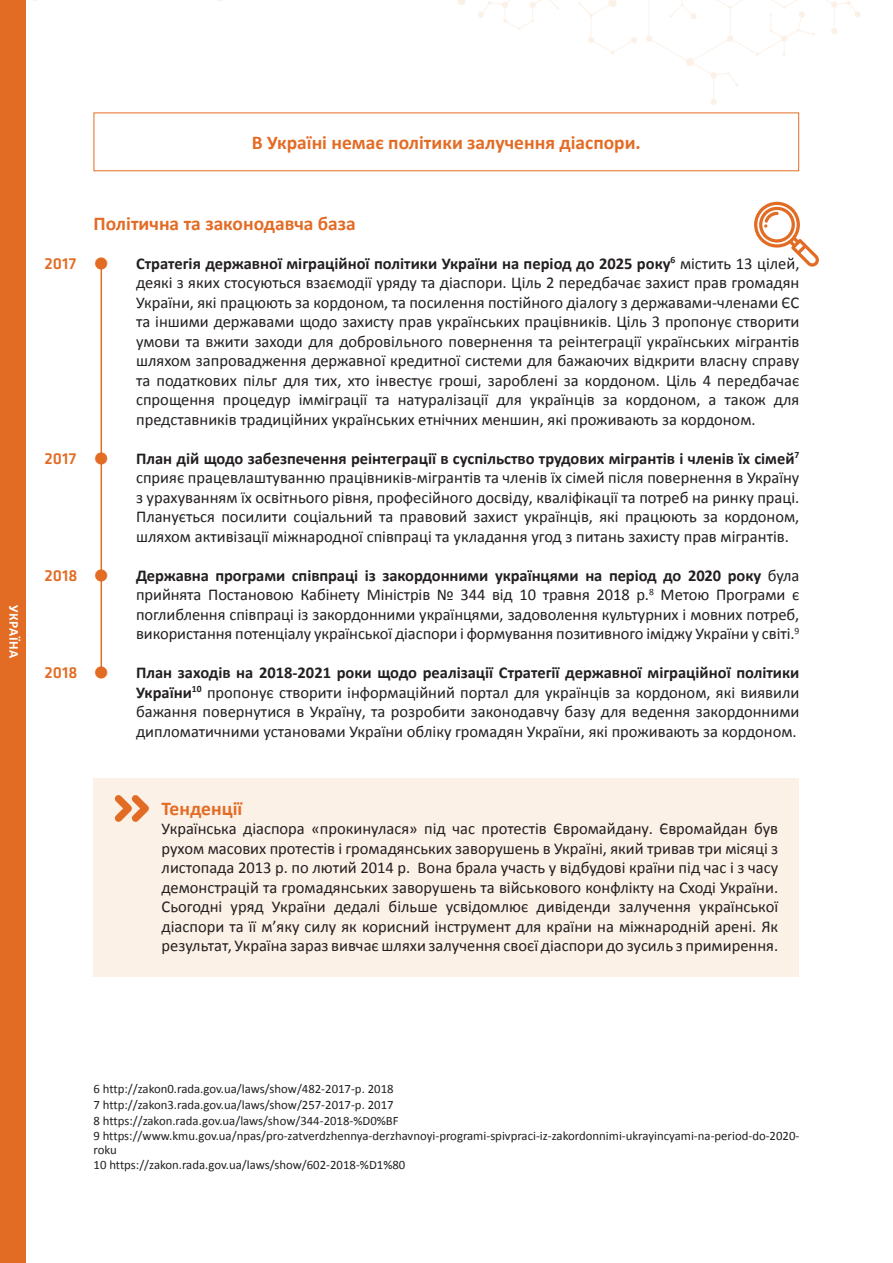
<style>
.page{position:relative;width:893px;height:1263px;background:#fff}
.page>*{position:absolute;margin:0;border:0;box-sizing:border-box;transform-origin:0 0}
.Subheading{font:700 19.5px "Calibri";color:#e36c25}
.Trends{font:700 19.5px "Calibri";color:#e36c25}
.Trends-2{font:16.5px/19.5px "Calibri";color:#231f20;text-align:justify}
.t1{font:500 16.5px "Klavika";color:#e36c25}
.t2{font:700 13.5px "Calibri";letter-spacing:.04em;color:#fff}
.Footnote{font:12.75px/13.5px "Calibri";color:#231f20}
.s1{font-family:"Klavika";font-weight:700;font-size:45px;color:#e36c25}
.s2{font-weight:700}
</style>
<div class="page">
<div style="left:0;top:0;width:26px;height:1263px;background:#e36c25"></div>
<svg style="left:578px;top:0;width:59px;height:55px"></svg>
<svg style="left:457px;top:0;width:102px;height:30px"></svg>
<svg style="left:646px;top:0;width:215px;height:105px"></svg>
<div style="left:94px;top:779px;width:705px;height:62px;background:#fcf1e7"></div>
<div style="left:94px;top:800px;width:705px;height:176px;background:#fcf1e7"></div>
<svg style="left:754px;top:202px;width:65px;height:65px"></svg>
<hr style="left:101px;top:262px;width:1px;height:412px;background:#e36c25">
<svg style="left:115px;top:795px;width:34px;height:27px"></svg>
<p class="Subheading" style="left:252px;top:131px;width:390px">В Україні немає політики залучення діаспори.</p>
<p class="t2" style="left:22px;top:605px;width:55px;rotate:90deg">УКРАЇНА</p>
<p class="t1" style="left:45px;top:252px;width:33px">2017</p>
<p class="t1" style="left:45px;top:447px;width:33px">2017</p>
<p class="t1" style="left:45px;top:564px;width:34px">2018</p>
<p class="t1" style="left:45px;top:661px;width:34px">2018</p>
<p class="Subheading" style="left:94px;top:211px;width:264px">Політична та законодавча база</p>
<p class="Trends-2" style="left:136px;top:252px;width:665px;text-indent:-43px"><span class="s1">•</span> <span class="s2">Стратегія державної міграційної політики України на період до 2025 року</span><sup>6</sup> містить 13 цілей, деякі з яких стосуються взаємодії уряду та діаспори. Ціль 2 передбачає захист прав громадян України, які працюють за кордоном, та посилення постійного діалогу з державами-членами ЄС та іншими державами щодо захисту прав українських працівників. Ціль 3 пропонує створити умови та вжити заходи для добровільного повернення та реінтеграції українських мігрантів шляхом запровадження державної кредитної системи для бажаючих відкрити власну справу та податкових пільг для тих, хто інвестує гроші, зароблені за кордоном. Ціль 4 передбачає спрощення процедур імміграції та натуралізації для українців за кордоном, а також для представників традиційних українських етнічних меншин, які проживають за кордоном.</p>
<p class="Trends-2" style="left:136px;top:447px;width:665px;text-indent:-43px"><span class="s1">•</span> <span class="s2">План дій щодо забезпечення реінтеграції в суспільство трудових мігрантів і членів їх сімей</span><sup>7 </sup>сприяє працевлаштуванню працівників-мігрантів та членів їх сімей після повернення в Україну з урахуванням їх освітнього рівня, професійного досвіду, кваліфікації та потреб на ринку праці.<br>Планується посилити соціальний та правовий захист українців, які працюють за кордоном, шляхом активізації міжнародної співпраці та укладання угод з питань захисту прав мігрантів.</p>
<p class="Trends-2" style="left:136px;top:564px;width:665px;text-indent:-43px"><span class="s1">•</span> <span class="s2">Державна програми співпраці із закордонними українцями на період до 2020 року</span> була прийнята Постановою Кабінету Міністрів № 344 від 10 травня 2018 р.<sup>8</sup> Метою Програми є поглиблення співпраці із закордонними українцями, задоволення культурних і мовних потреб, використання потенціалу української діаспори і формування позитивного іміджу України у світі.<sup>9</sup></p>
<p class="Trends-2" style="left:136px;top:662px;width:665px;text-indent:-43px"><span class="s1">•</span> <span class="s2">План заходів на 2018-2021 роки щодо реалізації Стратегії державної міграційної політики України</span><sup>10</sup> пропонує створити інформаційний портал для українців за кордоном, які виявили бажання повернутися в Україну, та розробити законодавчу базу для ведення закордонними дипломатичними установами України обліку громадян України, які проживають за кордоном.</p>
<p class="Trends" style="left:162px;top:796px;width:82px">Тенденції</p>
<p class="Trends-2" style="left:162px;top:818px;width:618px">Українська діаспора «прокинулася» під час протестів Євромайдану. Євромайдан був рухом масових протестів і громадянських заворушень в Україні, який тривав три місяці з листопада 2013 р. по лютий 2014 р. Вона брала участь у відбудові країни під час і з часу демонстрацій та громадянських заворушень та військового конфлікту на Сході України.<br>Сьогодні уряд України дедалі більше усвідомлює дивіденди залучення української діаспори та її м’яку силу як корисний інструмент для країни на міжнародній арені. Як результат, Україна зараз вивчає шляхи залучення своєї діаспори до зусиль з примирення.</p>
<p class="Footnote" style="left:94px;top:1082px;width:302px">6 http://zakon0.rada.gov.ua/laws/show/482-2017-р. 2018</p>
<p class="Footnote" style="left:94px;top:1097px;width:302px">7 http://zakon3.rada.gov.ua/laws/show/257-2017-р. 2017</p>
<p class="Footnote" style="left:94px;top:1113px;width:307px">8 https://zakon.rada.gov.ua/laws/show/344-2018-%D0%BF</p>
<p class="Footnote" style="left:94px;top:1129px;width:707px">9 https://www.kmu.gov.ua/npas/pro-zatverdzhennya-derzhavnoyi-programi-spivpraci-iz-zakordonnimi-ukrayincyami-na-period-do-2020- roku</p>
<p class="Footnote" style="left:94px;top:1158px;width:313px">10 https://zakon.rada.gov.ua/laws/show/602-2018-%D1%80</p>
</div>
